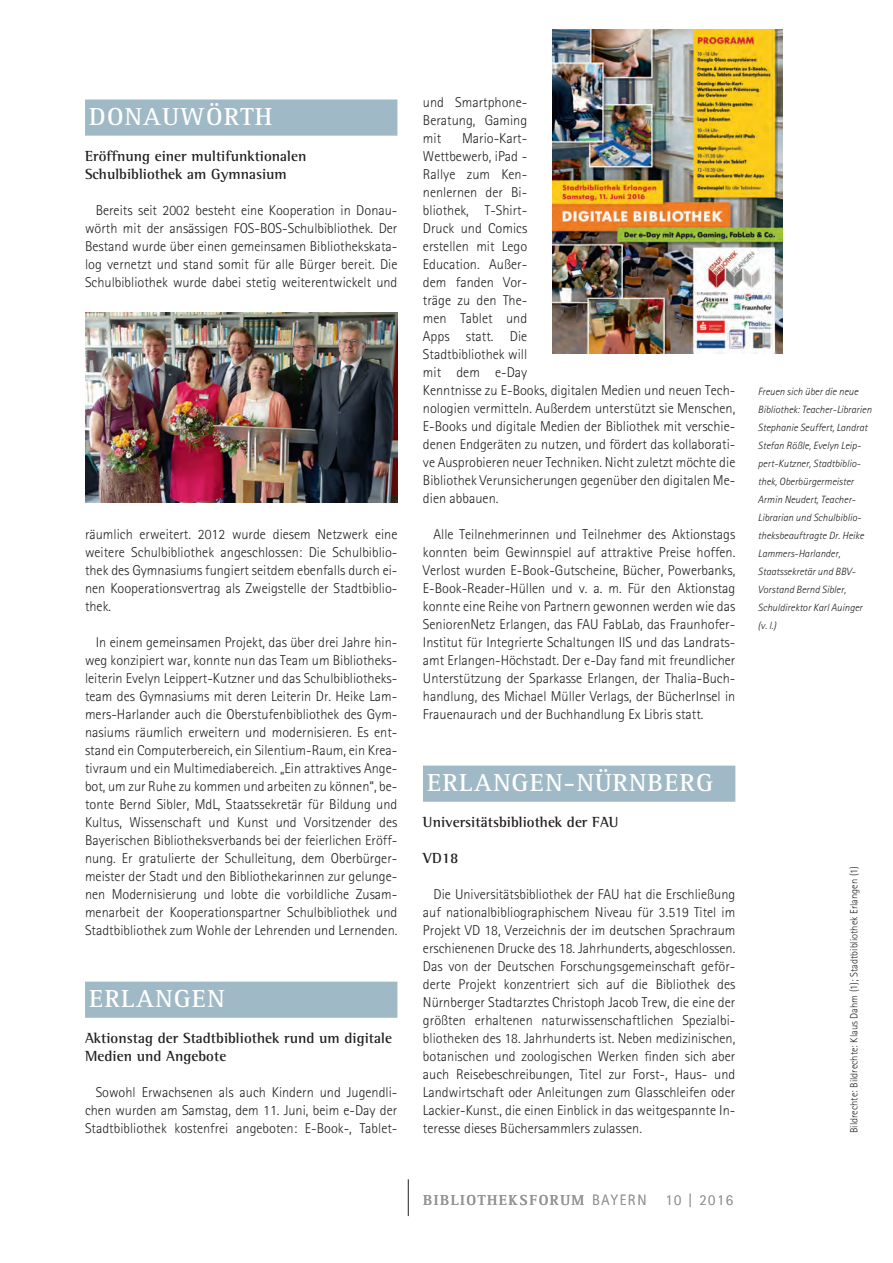
<style>
.page{position:relative;width:893px;height:1263px;background:#fff}
.page>*{position:absolute;margin:0;border:0;box-sizing:border-box;transform-origin:0 0}
.t1{font:700 25.5px "Rotis Serif Std";letter-spacing:.05em;color:#fff}
.t2{font:700 15px/18px "Rotis Semi Serif Std";color:#231f20}
.t3{font:700 15px "Rotis Serif Std";letter-spacing:.1em;color:#939598}
.t4{font:300 15px "Rotis Sans Serif Std";letter-spacing:.1em;color:#939598}
.t5{font:300 14.25px/18px "Rotis Sans Serif Std";color:#231f20;text-align:justify}
.t6{font:italic 300 10.5px/18px "Rotis Sans Serif Std";color:#231f20}
.t7{font:300 10.5px "Rotis Sans Serif Std";color:#231f20}
.s1{font-family:"Rotis Sans Serif Std";font-weight:300}
</style>
<div class="page">
<hr style="left:408px;top:1179px;width:1px;height:37px;background:#231f20">
<div style="left:85px;top:100px;width:312px;height:36px;background:#9fb9c6"></div>
<div style="left:85px;top:982px;width:312px;height:36px;background:#9fb9c6"></div>
<div style="left:423px;top:766px;width:312px;height:36px;background:#9fb9c6"></div>
<img style="left:85px;top:313px;width:312px;height:189px">
<img style="left:553px;top:30px;width:229px;height:324px">
<h1 class="t1" style="left:89px;top:108px;width:185px">DONAUWÖRTH</h1>
<p class="t2" style="left:85px;top:148px;width:223px">Eröffnung einer multifunktionalen<br>Schulbibliothek am Gymnasium</p>
<p class="t5" style="left:85px;top:203px;width:314px;text-indent:11px">Bereits seit 2002 besteht eine Kooperation in Donau&shy;wörth mit der ansässigen FOS-BOS-Schulbibliothek. Der Bestand wurde über einen gemeinsamen Bibliothekskata&shy;log vernetzt und stand somit für alle Bürger bereit. Die Schulbibliothek wurde dabei stetig weiterentwickelt und</p>
<p class="t5" style="left:85px;top:527px;width:314px">räumlich erweitert. 2012 wurde diesem Netzwerk eine weitere Schulbibliothek angeschlossen: Die Schulbiblio&shy;thek des Gymnasiums fungiert seitdem ebenfalls durch ei&shy;nen Kooperationsvertrag als Zweigstelle der Stadtbiblio&shy;thek.</p>
<p class="t5" style="left:85px;top:635px;width:314px;text-indent:11px">In einem gemeinsamen Projekt, das über drei Jahre hin&shy;weg konzipiert war, konnte nun das Team um Bibliotheks&shy;leiterin Evelyn Leippert-Kutzner und das Schulbibliotheks&shy;team des Gymnasiums mit deren Leiterin Dr. Heike Lam&shy;mers-Harlander auch die Oberstufenbibliothek des Gym&shy;nasiums räumlich erweitern und modernisieren. Es ent&shy;stand ein Computerbereich, ein Silentium-Raum, ein Krea&shy;tivraum und ein Multimediabereich. „Ein attraktives Ange&shy;bot, um zur Ruhe zu kommen und arbeiten zu können“, be&shy;tonte Bernd Sibler, MdL, Staatssekretär für Bildung und Kultus, Wissenschaft und Kunst und Vorsitzender des Bayerischen Bibliotheksverbands bei der feierlichen Eröff&shy;nung. Er gratulierte der Schulleitung, dem Oberbürger&shy;meister der Stadt und den Bibliothekarinnen zur gelunge&shy;nen Modernisierung und lobte die vorbildliche Zusam&shy;menarbeit der Kooperationspartner Schulbibliothek und Stadtbibliothek zum Wohle der Lehrenden und Lernenden.</p>
<h1 class="t1" style="left:89px;top:990px;width:137px">ERLANGEN</h1>
<p class="t2" style="left:85px;top:1030px;width:308px">Aktionstag der Stadtbibliothek rund um digitale<br>Medien und Angebote</p>
<p class="t5" style="left:85px;top:1085px;width:314px;text-indent:11px">Sowohl Erwachsenen als auch Kindern und Jugendli&shy;chen wurden am Samstag, dem 11. Juni, beim e-Day der Stadtbibliothek kostenfrei angeboten: E-Book-, Tablet-</p>
<p class="t5" style="left:423px;top:95px;width:106px">und Smartphone-Beratung, Gaming mit</p>
<p class="t5" style="left:423px;top:131px;width:314px;text-align:left;text-indent:39px">Mario-Kart-<br>Wettbewerb, iPad -<br>Rallye zum Ken-<br>nenlernen der Bi-<br>bliothek, T-Shirt-<br>Druck und Comics<br>erstellen mit Lego<br>Education. Außer-<br>dem fanden Vor-<br>träge zu den The-<br>men Tablet und<br>Apps statt. Die<br>Stadtbibliothek will<br>mit dem e-Day<br>Kenntnisse zu E-Books, digitalen Medien und neuen Tech&shy;nologien vermitteln. Außerdem unterstützt sie Menschen,<br>E-Books und digitale Medien der Bibliothek mit verschie&shy;denen Endgeräten zu nutzen, und fördert das kollaborati&shy;ve Ausprobieren neuer Techniken. Nicht zuletzt möchte die<br>Bibliothek Verunsicherungen gegenüber den digitalen Me&shy;dien abbauen.</p>
<p class="t5" style="left:423px;top:527px;width:314px;text-indent:11px">Alle Teilnehmerinnen und Teilnehmer des Aktionstags konnten beim Gewinnspiel auf attraktive Preise hoffen.<br>Verlost wurden E-Book-Gutscheine, Bücher, Powerbanks, E-Book-Reader-Hüllen und v. a. m. Für den Aktionstag konnte eine Reihe von Partnern gewonnen werden wie das SeniorenNetz Erlangen, das FAU FabLab, das Fraunhofer-Institut für Integrierte Schaltungen IIS und das Landrats&shy;amt Erlangen-Höchstadt. Der e-Day fand mit freundlicher Unterstützung der Sparkasse Erlangen, der Thalia-Buch&shy;handlung, des Michael Müller Verlags, der BücherInsel in Frauenaurach und der Buchhandlung Ex Libris statt.</p>
<h1 class="t1" style="left:427px;top:774px;width:288px">ERLANGEN-NÜRNBERG</h1>
<p class="t2" style="left:423px;top:814px;width:197px">Universitätsbibliothek der FAU</p>
<p class="t2" style="left:423px;top:850px;width:37px">VD18</p>
<p class="t5" style="left:423px;top:887px;width:314px;text-indent:11px">Die Universitätsbibliothek der FAU hat die Erschließung auf nationalbibliographischem Niveau für 3.519 Titel im Projekt VD 18, Verzeichnis der im deutschen Sprachraum erschienenen Drucke des 18. Jahrhunderts, abgeschlossen.<br>Das von der Deutschen Forschungsgemeinschaft geför&shy;derte Projekt konzentriert sich auf die Bibliothek des Nürnberger Stadtarztes Christoph Jacob Trew, die eine der größten erhaltenen naturwissenschaftlichen Spezialbi&shy;bliotheken des 18. Jahrhunderts ist. Neben medizinischen, botanischen und zoologischen Werken finden sich aber auch Reisebeschreibungen, Titel zur Forst-, Haus- und Landwirtschaft oder Anleitungen zum Glasschleifen oder Lackier-Kunst., die einen Einblick in das weitgespannte In&shy;teresse dieses Büchersammlers zulassen.</p>
<p class="t6" style="left:758px;top:384px;width:115px">Freuen sich über die neue<br>Bibliothek: Teacher-Librarien<br>Stephanie Seuffert, Landrat<br>Stefan Rößle, Evelyn Leip&shy;pert-Kutzner, Stadtbiblio&shy;thek, Oberbürgermeister<br>Armin Neudert, Teacher-<br>Librarian und Schulbiblio&shy;theksbeauftragte Dr. Heike<br>Lammers-Harlander,<br>Staatssekretär und BBV-<br>Vorstand Bernd Sibler,<br>Schuldirektor Karl Auinger (v. l.)</p>
<p class="t7" style="left:850px;top:1133px;width:269px;rotate:-90deg">Bildrechte: Bildrechte: Klaus Dahm (1); Stadtbibliothek Erlangen (1)</p>
<p class="t3" style="left:423px;top:1195px;width:225px">BIBLIOTHEKSFORUM <span class="s1">BAYERN</span></p>
<p class="t4" style="left:665px;top:1195px;width:69px">10 | 2016</p>
</div>
